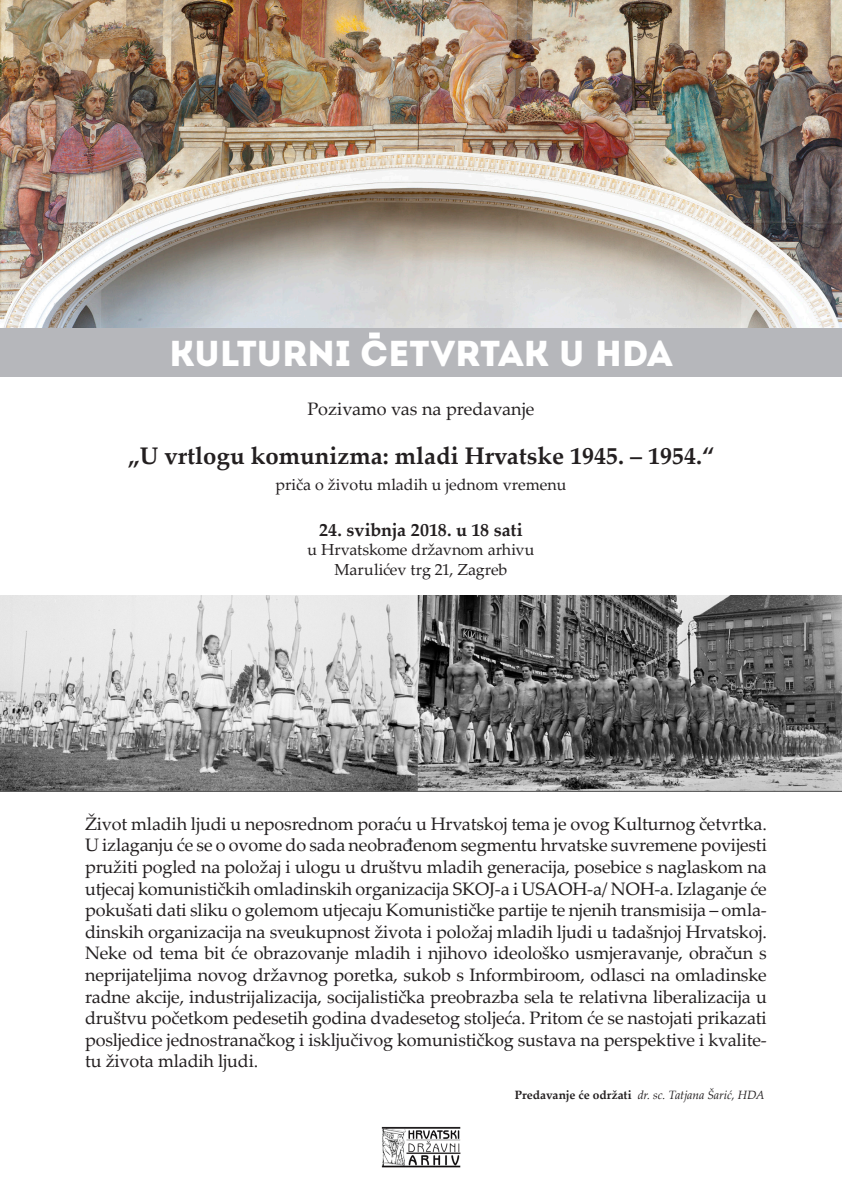
<style>
.page{position:relative;width:842px;height:1191px;background:#fff}
.page>*{position:absolute;margin:0;border:0;box-sizing:border-box;transform-origin:0 0}
.t1{font:36px "Intro";letter-spacing:-.01em;color:#fff}
.t2{font:700 24px "Palatino Linotype";color:#231f20}
.t3{font:18px/21.6px "Palatino Linotype";letter-spacing:-.01em;color:#231f20;text-align:justify}
.t4{font:700 18px "Palatino Linotype";letter-spacing:-.005em;color:#231f20}
.t5{font:16px "Palatino Linotype";color:#231f20}
.t6{font:italic 12px "Palatino Linotype";letter-spacing:-.015em;color:#231f20}
.s1{font-weight:700;font-style:normal}
</style>
<div class="page">
<div style="left:0;top:304px;width:842px;height:73px;background:#b6b7bb"></div>
<img style="left:0;top:0;width:842px;height:327px">
<div style="left:369px;top:332px;width:11px;height:6px;background:#fff"></div>
<img style="left:381px;top:1126px;width:80px;height:41px">
<img style="left:0;top:595px;width:842px;height:197px">
<p class="t1" style="left:169px;top:332px;width:505px">KULTURNI CETVRTAK U HDA</p>
<p class="t3" style="left:307px;top:397px;width:229px">Pozivamo vas na predavanje</p>
<p class="t2" style="left:128px;top:439px;width:587px">„U vrtlogu komunizma: mladi Hrvatske 1945. – 1954.“</p>
<p class="t5" style="left:275px;top:473px;width:293px">priča o životu mladih u jednom vremenu</p>
<p class="t4" style="left:319px;top:517px;width:205px">24. svibnja 2018. u 18 sati</p>
<p class="t5" style="left:307px;top:538px;width:229px">u Hrvatskome državnom arhivu</p>
<p class="t5" style="left:335px;top:558px;width:174px">Marulićev trg 21, Zagreb</p>
<p class="t3" style="left:85px;top:812px;width:683px">Život mladih ljudi u neposrednom poraću u Hrvatskoj tema je ovog Kulturnog četvrtka.<br>U izlaganju će se o ovome do sada neobrađenom segmentu hrvatske suvremene povijesti pružiti pogled na položaj i ulogu u društvu mladih generacija, posebice s naglaskom na utjecaj komunističkih omladinskih organizacija SKOJ-a i USAOH-a/ NOH-a. Izlaganje će pokušati dati sliku o golemom utjecaju Komunističke partije te njenih transmisija – omla&shy;dinskih organizacija na sveukupnost života i položaj mladih ljudi u tadašnjoj Hrvatskoj.<br>Neke od tema bit će obrazovanje mladih i njihovo ideološko usmjeravanje, obračun s neprijateljima novog državnog poretka, sukob s Informbiroom, odlasci na omladinske radne akcije, industrijalizacija, socijalistička preobrazba sela te relativna liberalizacija u društvu početkom pedesetih godina dvadesetog stoljeća. Pritom će se nastojati prikazati posljedice jednostranačkog i isključivog komunističkog sustava na perspektive i kvalite&shy;tu života mladih ljudi.</p>
<p class="t6" style="left:515px;top:1086px;width:251px"><span class="s1">Predavanje će održati</span> dr. sc. Tatjana Šarić, HDA</p>
</div>
